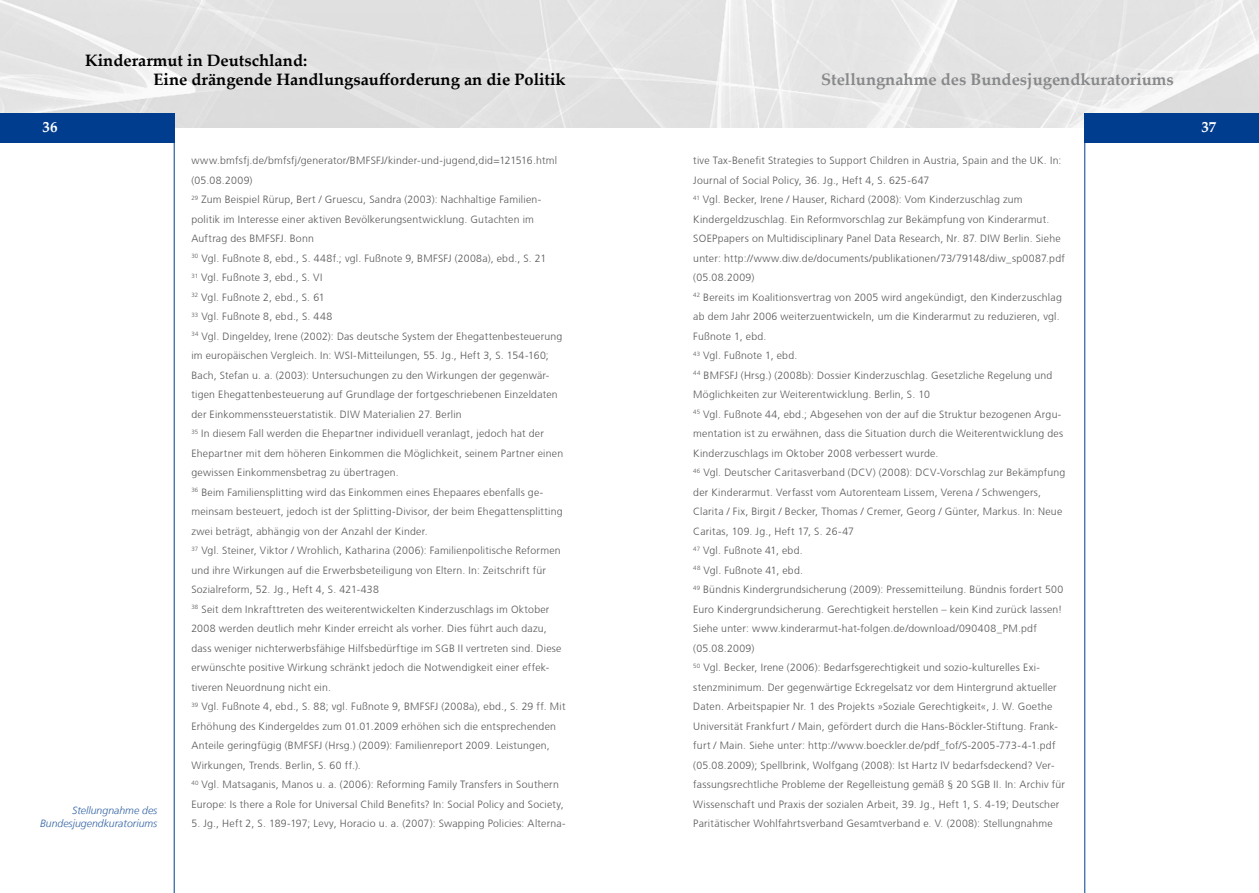
<style>
.page{position:relative;width:1259px;height:893px;background:#fff}
.page>*{position:absolute;margin:0;border:0;box-sizing:border-box;transform-origin:0 0}
.t1{font:700 16.5px/19.5px "Palatino Linotype";color:#000}
.t2{font:700 16.5px "Palatino Linotype";color:#87888a}
.t3{font:700 15px "Palatino Linotype";color:#fff}
.t4{font:300 10.5px/19.5px "Frutiger CE";letter-spacing:.02em;color:#58585a}
.t5{font:italic 300 10.5px/13.5px "Frutiger LT";color:#3364a5;text-align:right}
</style>
<div class="page">
<img style="left:0;top:0;width:1259px;height:128px">
<hr style="left:1084px;top:118px;width:1px;height:775px;background:#003d8f">
<div style="left:1084px;top:113px;width:175px;height:29px;background:#003d8f"></div>
<hr style="left:174px;top:119px;width:1px;height:774px;background:#003d8f">
<div style="left:0;top:113px;width:174px;height:29px;background:#003d8f"></div>
<h2 class="t3" style="left:43px;top:116px;width:16px">36</h2>
<h1 class="t1" style="left:154px;top:50px;width:414px;text-indent:-68px">Kinderarmut in Deutschland:<br>Eine drängende Handlungsaufforderung an die Politik</h1>
<p class="t5" style="left:40px;top:803px;width:119px">Stellungnahme des<br>Bundesjugendkuratoriums</p>
<p class="t4" style="left:191px;top:151px;width:376px">www.bmfsfj.de/bmfsfj/generator/BMFSFJ/kinder-und-jugend,did=121516.html (05.08.2009)<br><sup>29</sup> Zum Beispiel Rürup, Bert / Gruescu, Sandra (2003): Nachhaltige Familien&shy;politik im Interesse einer aktiven Bevölkerungsentwicklung. Gutachten im Auftrag des BMFSFJ. Bonn<br><sup>30</sup> Vgl. Fußnote 8, ebd., S. 448f.; vgl. Fußnote 9, BMFSFJ (2008a), ebd., S. 21<br><sup>31</sup> Vgl. Fußnote 3, ebd., S. VI<br><sup>32</sup> Vgl. Fußnote 2, ebd., S. 61<br><sup>33</sup> Vgl. Fußnote 8, ebd., S. 448<br><sup>34</sup> Vgl. Dingeldey, Irene (2002): Das deutsche System der Ehegattenbesteuerung im europäischen Vergleich. In: WSI-Mitteilungen, 55. Jg., Heft 3, S. 154-160; Bach, Stefan u. a. (2003): Untersuchungen zu den Wirkungen der gegenwär&shy;tigen Ehegattenbesteuerung auf Grundlage der fortgeschriebenen Einzeldaten der Einkommenssteuerstatistik. DIW Materialien 27. Berlin<br><sup>35</sup> In diesem Fall werden die Ehepartner individuell veranlagt, jedoch hat der Ehepartner mit dem höheren Einkommen die Möglichkeit, seinem Partner einen gewissen Einkommensbetrag zu übertragen.<br><sup>36</sup> Beim Familiensplitting wird das Einkommen eines Ehepaares ebenfalls ge&shy;meinsam besteuert, jedoch ist der Splitting-Divisor, der beim Ehegattensplitting zwei beträgt, abhängig von der Anzahl der Kinder.<br><sup>37</sup> Vgl. Steiner, Viktor / Wrohlich, Katharina (2006): Familienpolitische Reformen und ihre Wirkungen auf die Erwerbsbeteiligung von Eltern. In: Zeitschrift für Sozialreform, 52. Jg., Heft 4, S. 421-438<br><sup>38</sup> Seit dem Inkrafttreten des weiterentwickelten Kinderzuschlags im Oktober 2008 werden deutlich mehr Kinder erreicht als vorher. Dies führt auch dazu, dass weniger nichterwerbsfähige Hilfsbedürftige im SGB II vertreten sind. Diese erwünschte positive Wirkung schränkt jedoch die Notwendigkeit einer effek&shy;tiveren Neuordnung nicht ein.<br><sup>39</sup> Vgl. Fußnote 4, ebd., S. 88; vgl. Fußnote 9, BMFSFJ (2008a), ebd., S. 29 ff. Mit Erhöhung des Kindergeldes zum 01.01.2009 erhöhen sich die entsprechenden Anteile geringfügig (BMFSFJ (Hrsg.) (2009): Familienreport 2009. Leistungen, Wirkungen, Trends. Berlin, S. 60 ff.).<br><sup>40</sup> Vgl. Matsaganis, Manos u. a. (2006): Reforming Family Transfers in Southern Europe: Is there a Role for Universal Child Benefits? In: Social Policy and Society,</p>
<p class="t4" style="left:191px;top:814px;width:376px">5. Jg., Heft 2, S. 189-197; Levy, Horacio u. a. (2007): Swapping Policies: Alterna-</p>
<h1 class="t2" style="left:821px;top:68px;width:354px">Stellungnahme des Bundesjugendkuratoriums</h1>
<p class="t4" style="left:693px;top:151px;width:374px">tive Tax-Benefit Strategies to Support Children in Austria, Spain and the UK. In:<br>Journal of Social Policy, 36. Jg., Heft 4, S. 625-647<br><sup>41</sup> Vgl. Becker, Irene / Hauser, Richard (2008): Vom Kinderzuschlag zum Kindergeldzuschlag. Ein Reformvorschlag zur Bekämpfung von Kinderarmut.<br>SOEPpapers on Multidisciplinary Panel Data Research, Nr. 87. DIW Berlin. Siehe unter: http://www.diw.de/documents/publikationen/73/79148/diw_sp0087.pdf (05.08.2009)<br><sup>42</sup> Bereits im Koalitionsvertrag von 2005 wird angekündigt, den Kinderzuschlag ab dem Jahr 2006 weiterzuentwickeln, um die Kinderarmut zu reduzieren, vgl.<br>Fußnote 1, ebd.<br><sup>43</sup> Vgl. Fußnote 1, ebd.<br><sup>44</sup> BMFSFJ (Hrsg.) (2008b): Dossier Kinderzuschlag. Gesetzliche Regelung und Möglichkeiten zur Weiterentwicklung. Berlin, S. 10<br><sup>45</sup> Vgl. Fußnote 44, ebd.; Abgesehen von der auf die Struktur bezogenen Argu&shy;mentation ist zu erwähnen, dass die Situation durch die Weiterentwicklung des Kinderzuschlags im Oktober 2008 verbessert wurde.<br><sup>46</sup> Vgl. Deutscher Caritasverband (DCV) (2008): DCV-Vorschlag zur Bekämpfung der Kinderarmut. Verfasst vom Autorenteam Lissem, Verena / Schwengers, Clarita / Fix, Birgit / Becker, Thomas / Cremer, Georg / Günter, Markus. In: Neue Caritas, 109. Jg., Heft 17, S. 26-47<br><sup>47</sup> Vgl. Fußnote 41, ebd.<br><sup>48</sup> Vgl. Fußnote 41, ebd.<br><sup>49</sup> Bündnis Kindergrundsicherung (2009): Pressemitteilung. Bündnis fordert 500<br>Euro Kindergrundsicherung. Gerechtigkeit herstellen – kein Kind zurück lassen!<br>Siehe unter: www.kinderarmut-hat-folgen.de/download/090408_PM.pdf (05.08.2009)<br><sup>50</sup> Vgl. Becker, Irene (2006): Bedarfsgerechtigkeit und sozio-kulturelles Exi&shy;stenzminimum. Der gegenwärtige Eckregelsatz vor dem Hintergrund aktueller Daten. Arbeitspapier Nr. 1 des Projekts »Soziale Gerechtigkeit«, J. W. Goethe Universität Frankfurt / Main, gefördert durch die Hans-Böckler-Stiftung. Frank&shy;furt / Main. Siehe unter: http://www.boeckler.de/pdf_fof/S-2005-773-4-1.pdf (05.08.2009); Spellbrink, Wolfgang (2008): Ist Hartz IV bedarfsdeckend? Ver&shy;fassungsrechtliche Probleme der Regelleistung gemäß § 20 SGB II. In: Archiv für Wissenschaft und Praxis der sozialen Arbeit, 39. Jg., Heft 1, S. 4-19; Deutscher Paritätischer Wohlfahrtsverband Gesamtverband e. V. (2008): Stellungnahme</p>
<h2 class="t3" style="left:1201px;top:116px;width:16px">37</h2>
</div>
